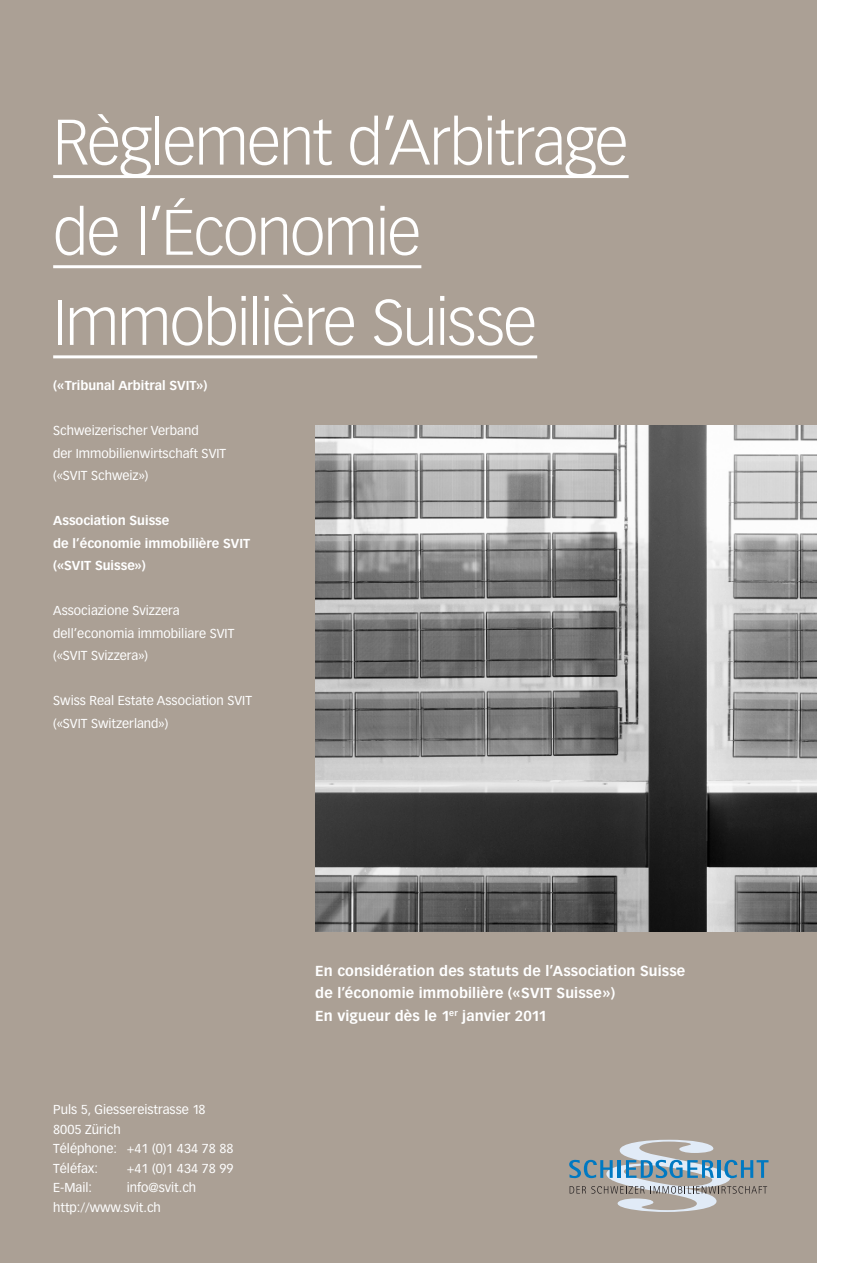
<style>
.page{position:relative;width:868px;height:1263px;background:#fff}
.page>*{position:absolute;margin:0;border:0;box-sizing:border-box;transform-origin:0 0}
.t1{font:300 63px/90.2px "Vectora LH";letter-spacing:-.03em;color:#fff}
.t2{font:700 14.25px/22.5px "Vectora LH";letter-spacing:.01em;color:#fff}
.t3{font:12.75px/22.5px "Vectora LH";color:#fff}
.t4{font:700 12.75px/22.5px "Vectora LH";color:#fff}
</style>
<div class="page">
<div style="left:0;top:0;width:816px;height:1263px;background:#aba095"></div>
<hr style="left:53px;top:175px;width:575px;height:3px;background:#fff">
<hr style="left:53px;top:265px;width:368px;height:3px;background:#fff">
<hr style="left:53px;top:355px;width:484px;height:3px;background:#fff">
<img style="left:315px;top:425px;width:501px;height:506px">
<svg style="left:569px;top:1140px;width:199px;height:72px"></svg>
<h1 class="t1" style="left:53px;top:98px;width:577px">Règlement d’Arbitrage de l’Économie<br>Immobilière Suisse</h1>
<p class="t4" style="left:53px;top:374px;width:156px">(«Tribunal Arbitral SVIT»)</p>
<p class="t3" style="left:53px;top:419px;width:174px">Schweizerischer Verband<br>der Immobilienwirtschaft SVIT («SVIT Schweiz»)</p>
<p class="t4" style="left:53px;top:509px;width:198px">Association Suisse<br>de l’économie immobilière SVIT («SVIT Suisse»)</p>
<p class="t3" style="left:53px;top:600px;width:182px">Associazione Svizzera dell’economia immobiliare SVIT («SVIT Svizzera»)</p>
<p class="t3" style="left:53px;top:690px;width:200px">Swiss Real Estate Association SVIT («SVIT Switzerland»)</p>
<p class="t3" style="left:53px;top:1100px;width:182px;line-height:19.5px">Puls 5, Giessereistrasse 18<br>8005 Zürich<br>Téléphone: +41 (0)1 434 78 88<br>Téléfax:</p>
<p class="t3" style="left:127px;top:1157px;width:108px">+41 (0)1 434 78 99</p>
<p class="t3" style="left:53px;top:1178px;width:144px;line-height:19.5px;text-indent:73px">info@svit.ch http://www.svit.ch</p>
<p class="t3" style="left:53px;top:1176px;width:40px">E-Mail:</p>
<p class="t2" style="left:315px;top:960px;width:371px">En considération des statuts de l’Association Suisse de l’économie immobilière («SVIT Suisse»)<br>En vigueur dès le 1<sup>er</sup> janvier 2011</p>
</div>
